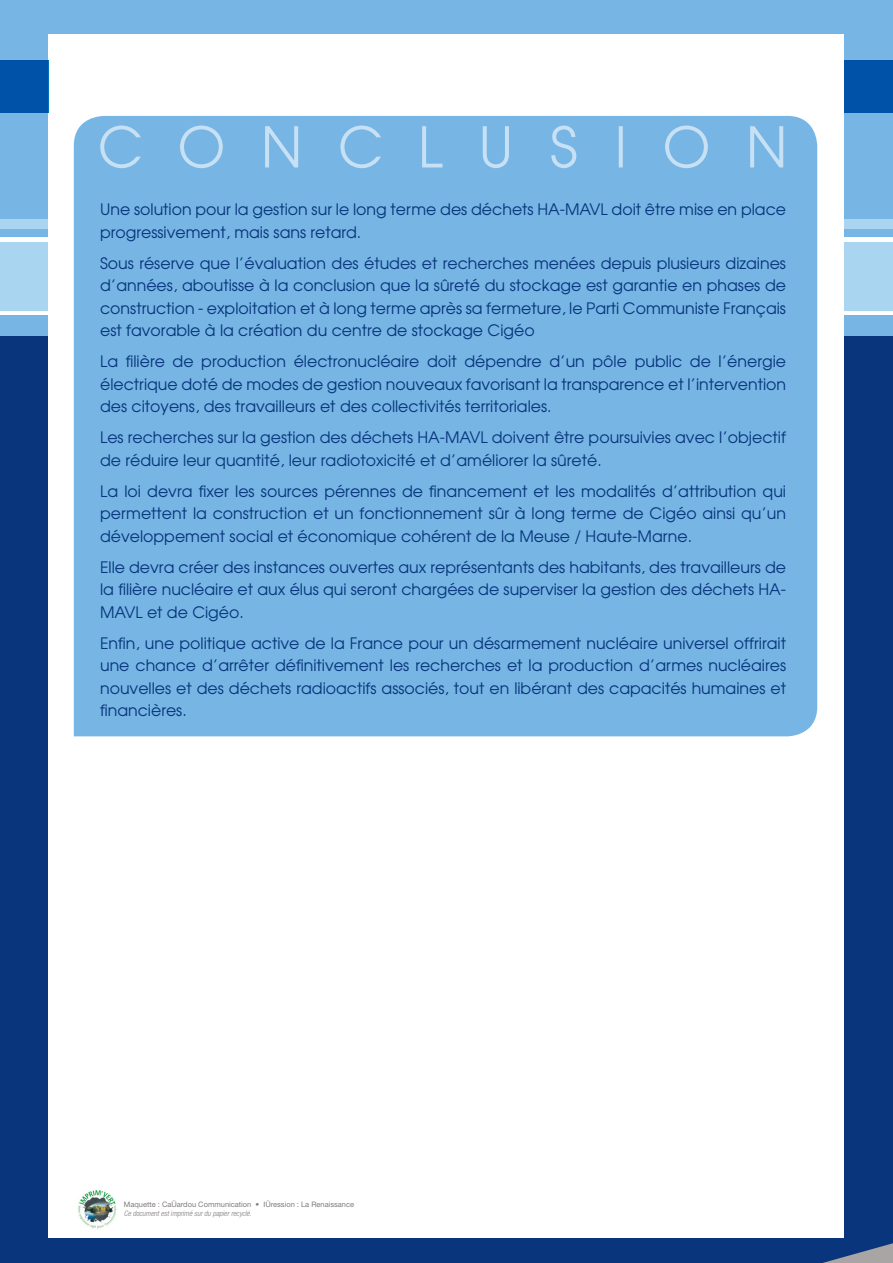
<style>
.page{position:relative;width:893px;height:1263px;background:#fff}
.page>*{position:absolute;margin:0;border:0;box-sizing:border-box;transform-origin:0 0}
.t1{font:15.75px/22.5px "Avant Garde";color:#08357c;text-align:justify}
.t2{font:7.5px "Helvetica Neue";color:#807c7b}
.t3{font:italic 300 condensed 7.5px "Helvetica Neue";color:#807c7b}
</style>
<div class="page">
<div style="left:0;top:305px;width:893px;height:958px;background:#08357c"></div>
<div style="left:0;top:0;width:893px;height:219px;background:#77b6e4"></div>
<div style="left:0;top:315px;width:893px;height:20px;background:#77b6e4"></div>
<div style="left:0;top:235px;width:893px;height:76px;background:#aad5f1"></div>
<hr style="left:0;top:237px;width:893px;height:4px;background:#fff">
<div style="left:0;top:226px;width:893px;height:11px;background:#77b6e4"></div>
<div style="left:0;top:219px;width:893px;height:10px;background:#aad5f1"></div>
<hr style="left:0;top:311px;width:893px;height:4px;background:#fff">
<div style="left:49px;top:34px;width:795px;height:1204px;background:#fff"></div>
<div style="left:844px;top:60px;width:49px;height:53px;background:#0051a8"></div>
<div style="left:0;top:60px;width:49px;height:53px;background:#0051a8"></div>
<svg style="left:823px;top:1243px;width:70px;height:20px"></svg>
<img style="left:78px;top:1190px;width:39px;height:39px">
<div style="left:74px;top:116px;width:743px;height:620px;background:#77b6e4"></div>
<svg style="left:99px;top:124px;width:44px;height:45px;background:#86bee7"></svg>
<svg style="left:179px;top:124px;width:45px;height:45px;background:#89bfe7"></svg>
<svg style="left:264px;top:124px;width:35px;height:45px;background:#90c3e8"></svg>
<svg style="left:339px;top:124px;width:44px;height:45px;background:#86bee7"></svg>
<svg style="left:421px;top:125px;width:23px;height:44px"></svg>
<svg style="left:482px;top:125px;width:29px;height:44px"></svg>
<svg style="left:550px;top:124px;width:28px;height:45px"></svg>
<div style="left:619px;top:126px;width:4px;height:41px;border:2px solid #fff"></div>
<svg style="left:664px;top:124px;width:45px;height:45px;background:#89bfe7"></svg>
<svg style="left:749px;top:124px;width:35px;height:45px;background:#90c3e8"></svg>
<p class="t1" style="left:100px;top:198px;width:687px">Une solution pour la gestion sur le long terme des déchets HA-MAVL doit être mise en place progressivement, mais sans retard.</p>
<p class="t1" style="left:100px;top:252px;width:687px">Sous réserve que l’évaluation des études et recherches menées depuis plusieurs dizaines d’années, aboutisse à la conclusion que la sûreté du stockage est garantie en phases de construction - exploitation et à long terme après sa fermeture, le Parti Communiste Français est favorable à la création du centre de stockage Cigéo</p>
<p class="t1" style="left:100px;top:350px;width:687px">La filière de production électronucléaire doit dépendre d’un pôle public de l’énergie électrique doté de modes de gestion nouveaux favorisant la transparence et l’intervention des citoyens, des travailleurs et des collectivités territoriales.</p>
<p class="t1" style="left:100px;top:426px;width:687px">Les recherches sur la gestion des déchets HA-MAVL doivent être poursuivies avec l’objectif de réduire leur quantité, leur radiotoxicité et d’améliorer la sûreté.</p>
<p class="t1" style="left:100px;top:480px;width:687px">La loi devra fixer les sources pérennes de financement et les modalités d’attribution qui permettent la construction et un fonctionnement sûr à long terme de Cigéo ainsi qu’un développement social et économique cohérent de la Meuse / Haute-Marne.</p>
<p class="t1" style="left:100px;top:556px;width:687px">Elle devra créer des instances ouvertes aux représentants des habitants, des travailleurs de la filière nucléaire et aux élus qui seront chargées de superviser la gestion des déchets HA-MAVL et de Cigéo.</p>
<p class="t1" style="left:100px;top:632px;width:687px">Enfin, une politique active de la France pour un désarmement nucléaire universel offrirait une chance d’arrêter définitivement les recherches et la production d’armes nucléaires nouvelles et des déchets radioactifs associés, tout en libérant des capacités humaines et financières.</p>
<p class="t2" style="left:124px;top:1200px;width:232px">Maquette : Campardou Communication • Impression : La Renaissance</p>
<p class="t3" style="left:124px;top:1209px;width:129px">Ce document est imprimé sur du papier recyclé.</p>
</div>
